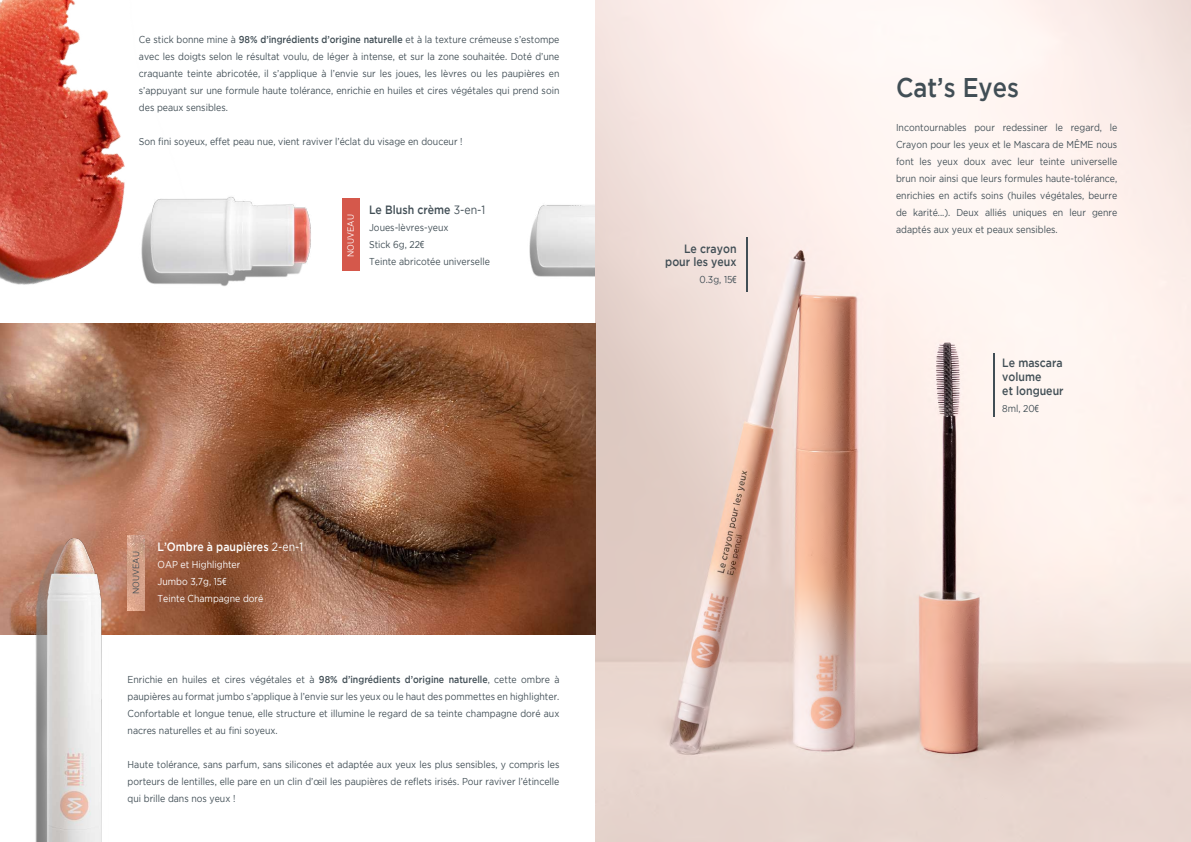
<style>
.page{position:relative;width:1191px;height:842px;background:#fff}
.page>*{position:absolute;margin:0;border:0;box-sizing:border-box;transform-origin:0 0}
.t1{font:500 27px "Gotham";color:#414e55;scale:.88 1}
.t2{font:500 12px/14px "Gotham";color:#414e55;text-align:right;scale:.88 1}
.t3{font:500 12px "Gotham";color:#fff;scale:.88 1}
.t4{font:10px/17px "Gotham";color:#414e55;text-align:justify;scale:.88 1}
.t5{font:10px/17px "Gotham";color:#fff;scale:.88 1}
.t6{font:9px "Gotham";color:#fff;scale:.88 1}
.t7{font:9px "Gotham";color:#414e55;scale:.88 1}
.s1{font-weight:500}
.s2{font-weight:400}
.s3{font-family:"Arial Narrow"}
</style>
<div class="page">
<img style="left:529px;top:205px;width:66px;height:72px">
<img style="left:0;top:0;width:121px;height:285px">
<img style="left:595px;top:0;width:596px;height:842px">
<img style="left:0;top:323px;width:595px;height:311px">
<img style="left:0;top:486px;width:165px;height:356px">
<hr style="left:746px;top:237px;width:1px;height:54px;background:#414e55">
<hr style="left:993px;top:354px;width:1px;height:63px;background:#414e55">
<div style="left:342px;top:198px;width:17px;height:73px;background:#d5584b"></div>
<img style="left:128px;top:535px;width:17px;height:75px">
<img style="left:96px;top:136px;width:261px;height:201px">
<p class="t4" style="left:139px;top:31px;width:479px">Ce stick bonne mine à <span class="s1">98% d’ingrédients d’origine naturelle</span> et à la texture crémeuse s’estompe avec les doigts selon le résultat voulu, de léger à intense, et sur la zone souhaitée. Doté d’une craquante teinte abricotée, il s’applique à l’envie sur les joues, les lèvres ou les paupières en s’appuyant sur une formule haute tolérance, enrichie en huiles et cires végétales qui prend soin des peaux sensibles.</p>
<p class="t4" style="left:139px;top:133px;width:369px">Son fini soyeux, effet peau nue, vient raviver l’éclat du visage en douceur !</p>
<p class="t6" style="left:345px;top:257px;width:50px;rotate:-90deg">NOUVEAU</p>
<p class="t2" style="left:369px;top:203px;width:134px">Le Blush crème <span class="s2">3-en-1</span></p>
<p class="t4" style="left:369px;top:219px;width:139px;text-align:left">Joues-lèvres-yeux<br>Stick 6g, 22<span class="s3">€<br></span>Teinte abricotée universelle</p>
<p class="t7" style="left:131px;top:594px;width:50px;rotate:-90deg">NOUVEAU</p>
<p class="t3" style="left:158px;top:540px;width:167px">L’Ombre à paupières <span class="s2">2-en-1</span></p>
<p class="t5" style="left:158px;top:556px;width:122px">OAP et Highlighter<br>Jumbo 3,7g, 15<span class="s3">€<br></span>Teinte Champagne doré</p>
<p class="t4" style="left:128px;top:670px;width:492px">Enrichie en huiles et cires végétales et à <span class="s1">98% d’ingrédients d’origine naturelle</span>, cette ombre à paupières au format jumbo s’applique à l’envie sur les yeux ou le haut des pommettes en highlighter.<br>Confortable et longue tenue, elle structure et illumine le regard de sa teinte champagne doré aux nacres naturelles et au fini soyeux.</p>
<p class="t4" style="left:128px;top:755px;width:492px">Haute tolérance, sans parfum, sans silicones et adaptée aux yeux les plus sensibles, y compris les porteurs de lentilles, elle pare en un clin d’œil les paupières de reflets irisés. Pour raviver l’étincelle qui brille dans nos yeux !</p>
<p class="t2" style="left:665px;top:242px;width:83px;line-height:13px">Le crayon pour les yeux</p>
<p class="t4" style="left:699px;top:270px;width:44px">0.3g, 15<span class="s3">€</span></p>
<h1 class="t1" style="left:896px;top:72px;width:141px">Cat’s Eyes</h1>
<p class="t4" style="left:896px;top:119px;width:253px">Incontournables pour redessiner le regard, le Crayon pour les yeux et le Mascara de MÊME nous font les yeux doux avec leur teinte universelle brun noir ainsi que leurs formules haute-tolérance, enrichies en actifs soins (huiles végétales, beurre de karité...). Deux alliés uniques en leur genre adaptés aux yeux et peaux sensibles.</p>
<p class="t2" style="left:1002px;top:355px;width:71px;text-align:left">Le mascara volume<br>et longueur</p>
<p class="t4" style="left:1002px;top:400px;width:43px">8ml, 20<span class="s3">€</span></p>
</div>
